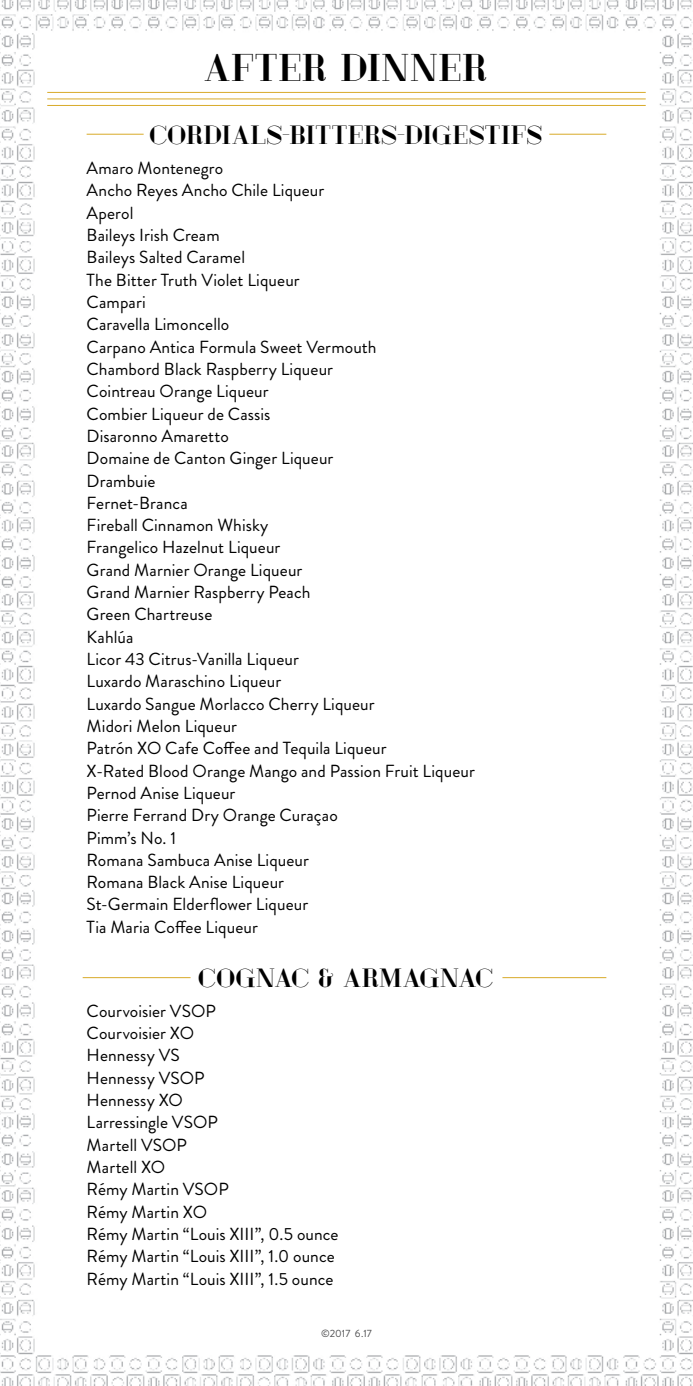
<style>
.page{position:relative;width:693px;height:1386px;background:#fff}
.page>*{position:absolute;margin:0;border:0;box-sizing:border-box;transform-origin:0 0}
.t1{font:38.5px "London Fill";letter-spacing:.02em;color:#000}
.t2{font:26.25px "London Fill";letter-spacing:.025em;color:#000}
.t3{font:17.5px/22.4px "Brandon Grotesque";letter-spacing:.005em;color:#000}
.t4{font:10.5px "Brandon Grotesque";letter-spacing:.01em;color:#4d4d4f}
</style>
<div class="page">
<img style="left:0;top:0;width:693px;height:1386px">
<img style="left:0;top:0;width:1px;height:441px">
<hr style="left:47px;top:92px;width:599px;height:1px;background:#d8aa29">
<hr style="left:47px;top:105px;width:599px;height:1px;background:#d8aa29">
<hr style="left:47px;top:99px;width:599px;height:1px;background:#d8aa29">
<hr style="left:549px;top:134px;width:57px;height:1px;background:#d8aa29">
<hr style="left:87px;top:134px;width:57px;height:1px;background:#d8aa29">
<hr style="left:502px;top:977px;width:104px;height:1px;background:#d8aa29">
<hr style="left:83px;top:977px;width:108px;height:1px;background:#d8aa29">
<h1 class="t1" style="left:205px;top:47px;width:285px">AFTER DINNER</h1>
<h2 class="t2" style="left:150px;top:121px;width:394px">CORDIALS-BITTERS-DIGESTIFS</h2>
<p class="t3" style="left:87px;top:157px;width:390px">Amaro Montenegro<br>Ancho Reyes Ancho Chile Liqueur<br>Aperol<br>Baileys Irish Cream<br>Baileys Salted Caramel<br>The Bitter Truth Violet Liqueur<br>Campari<br>Caravella Limoncello<br>Carpano Antica Formula Sweet Vermouth<br>Chambord Black Raspberry Liqueur<br>Cointreau Orange Liqueur<br>Combier Liqueur de Cassis<br>Disaronno Amaretto<br>Domaine de Canton Ginger Liqueur<br>Drambuie<br>Fernet-Branca<br>Fireball Cinnamon Whisky<br>Frangelico Hazelnut Liqueur<br>Grand Marnier Orange Liqueur<br>Grand Marnier Raspberry Peach<br>Green Chartreuse<br>Kahlúa<br>Licor 43 Citrus-Vanilla Liqueur<br>Luxardo Maraschino Liqueur<br>Luxardo Sangue Morlacco Cherry Liqueur<br>Midori Melon Liqueur<br>Patrón XO Cafe Coffee and Tequila Liqueur<br>X-Rated Blood Orange Mango and Passion Fruit Liqueur<br>Pernod Anise Liqueur<br>Pierre Ferrand Dry Orange Curaçao<br>Pimm’s No. 1<br>Romana Sambuca Anise Liqueur<br>Romana Black Anise Liqueur<br>St-Germain Elderflower Liqueur<br>Tia Maria Coffee Liqueur</p>
<h2 class="t2" style="left:199px;top:964px;width:297px">COGNAC &amp; ARMAGNAC</h2>
<p class="t3" style="left:87px;top:1000px;width:254px">Courvoisier VSOP<br>Courvoisier XO<br>Hennessy VS<br>Hennessy VSOP<br>Hennessy XO<br>Larressingle VSOP<br>Martell VSOP<br>Martell XO<br>Rémy Martin VSOP<br>Rémy Martin XO<br>Rémy Martin “Louis XIII”, 0.5 ounce<br>Rémy Martin “Louis XIII”, 1.0 ounce<br>Rémy Martin “Louis XIII”, 1.5 ounce</p>
<p class="t4" style="left:321px;top:1326px;width:52px">©2017 6.17</p>
</div>
